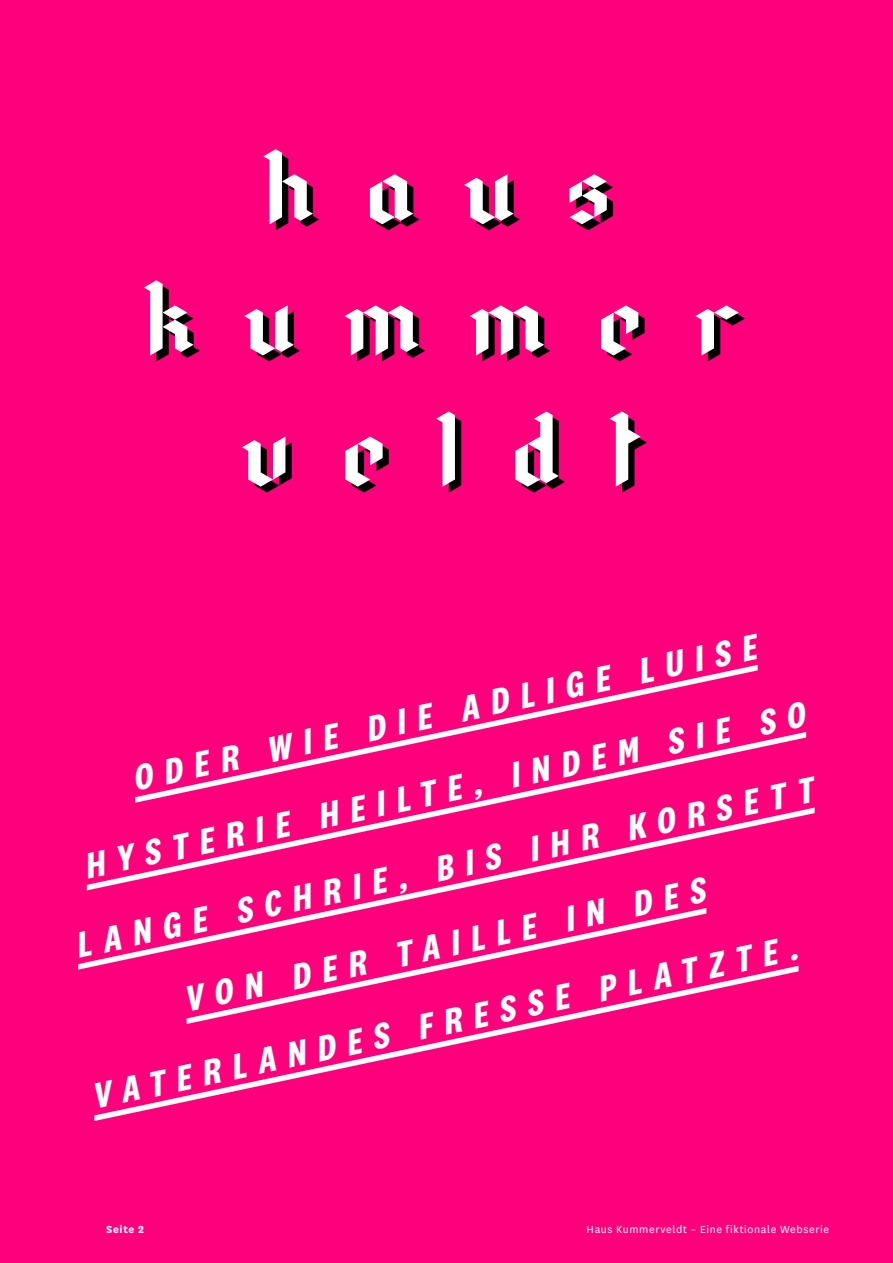
<style>
.page{position:relative;width:893px;height:1263px;background:#fff}
.page>*{position:absolute;margin:0;border:0;box-sizing:border-box;transform-origin:0 0}
.t1{font:71.55px/131.1px "Drei Fraktur";letter-spacing:.71em;color:#fff;text-align:center}
.t2{font:italic 700 37.35px "National 2 Condensed";color:#fff;scale:1.05 1}
.t3{font:12px "National";letter-spacing:.055em;color:#fff}
.t4{font:700 12px "National";letter-spacing:.05em;color:#fff}
</style>
<div class="page">
<div style="left:0;top:1199px;width:893px;height:64px;background:#ff007d"></div>
<div style="left:0;top:0;width:893px;height:1199px;background:#ff007d"></div>
<svg style="left:461px;top:665px;width:297px;height:63px"></svg>
<svg style="left:135px;top:728px;width:672px;height:76px"></svg>
<svg style="left:78px;top:804px;width:737px;height:166px"></svg>
<svg style="left:181px;top:904px;width:531px;height:58px"></svg>
<svg style="left:89px;top:962px;width:715px;height:159px"></svg>
<h1 class="t1" style="left:150px;top:134px;width:590px">haus kummer veldt</h1>
<p class="t2" style="left:128px;top:758px;width:607px;rotate:-12deg">ODER WIE DIE ADLIGE LUISE</p>
<p class="t2" style="left:80px;top:846px;width:702px;rotate:-12deg">HYSTERIE HEILTE, INDEM SIE SO</p>
<p class="t2" style="left:71px;top:925px;width:718px;rotate:-12deg">LANGE SCHRIE, BIS IHR KORSETT</p>
<p class="t2" style="left:180px;top:980px;width:508px;rotate:-12deg">VON DER TAILLE IN DES</p>
<p class="t2" style="left:87px;top:1077px;width:687px;rotate:-12deg">VATERLANDES FRESSE PLATZTE.</p>
<p class="t4" style="left:106px;top:1221px;width:39px">Seite 2</p>
<p class="t3" style="left:587px;top:1222px;width:244px">Haus Kummerveldt – Eine fiktionale Webserie</p>
</div>
